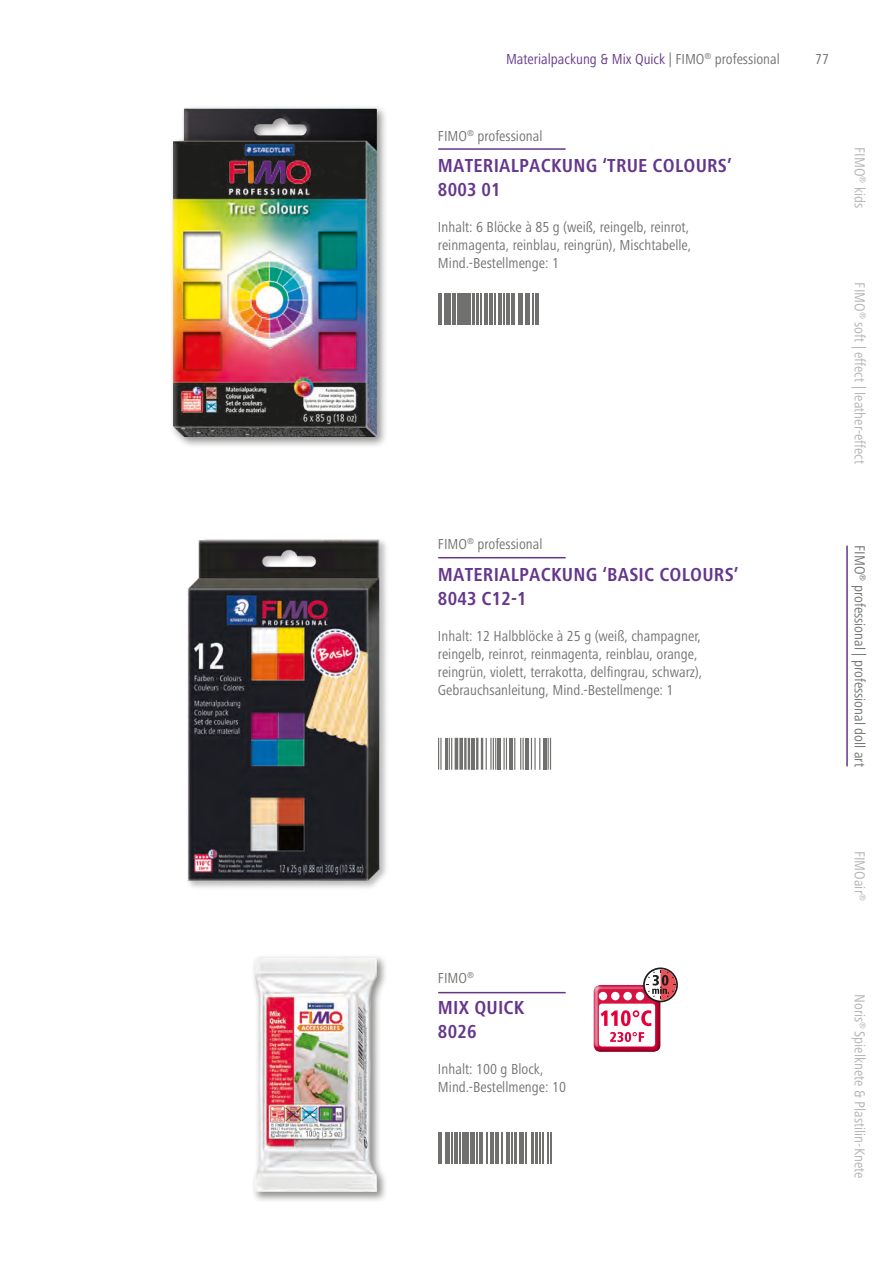
<style>
.page{position:relative;width:893px;height:1263px;background:#fff}
.page>*{position:absolute;margin:0;border:0;box-sizing:border-box;transform-origin:0 0}
.t1{font:700 condensed 19.5px/23.4px "Frutiger Next LTW1 G";letter-spacing:.01em;color:#64368c}
.t2{font:condensed 15px/18px "Frutiger Next LTW1 G";color:#70706f}
.t3{font:condensed 15px "Frutiger Next LTW1 G";color:#b2b2b2}
.t4{font:condensed 15px "Frutiger Next LTW1 G";color:#64368c}
.s1{color:#70706f}
</style>
<div class="page">
<div style="left:169px;top:104px;width:219px;height:344px;background:#1d1d1b;opacity:.5"></div>
<img style="left:372px;top:108px;width:5px;height:329px">
<div style="left:172px;top:107px;width:200px;height:332px;background:#fff;opacity:.29"></div>
<hr style="left:438px;top:293px;width:1px;height:32px;background:#70706f">
<hr style="left:440px;top:293px;width:1px;height:32px;background:#70706f">
<hr style="left:444px;top:293px;width:2px;height:32px;background:#70706f">
<hr style="left:448px;top:293px;width:1px;height:32px;background:#70706f">
<hr style="left:450px;top:293px;width:1px;height:32px;background:#70706f">
<hr style="left:453px;top:293px;width:3px;height:32px;background:#70706f">
<hr style="left:457px;top:293px;width:3px;height:32px;background:#70706f">
<hr style="left:461px;top:293px;width:2px;height:32px;background:#70706f">
<hr style="left:465px;top:293px;width:2px;height:32px;background:#70706f">
<hr style="left:468px;top:293px;width:3px;height:32px;background:#70706f">
<hr style="left:472px;top:293px;width:2px;height:32px;background:#70706f">
<hr style="left:476px;top:293px;width:2px;height:32px;background:#70706f">
<hr style="left:480px;top:293px;width:2px;height:32px;background:#70706f">
<hr style="left:485px;top:293px;width:1px;height:32px;background:#70706f">
<hr style="left:487px;top:293px;width:1px;height:32px;background:#70706f">
<hr style="left:489px;top:293px;width:1px;height:32px;background:#70706f">
<hr style="left:491px;top:293px;width:1px;height:32px;background:#70706f">
<hr style="left:494px;top:293px;width:1px;height:32px;background:#70706f">
<hr style="left:499px;top:293px;width:3px;height:32px;background:#70706f">
<hr style="left:504px;top:293px;width:1px;height:32px;background:#70706f">
<hr style="left:506px;top:293px;width:3px;height:32px;background:#70706f">
<hr style="left:511px;top:293px;width:1px;height:32px;background:#70706f">
<hr style="left:513px;top:293px;width:1px;height:32px;background:#70706f">
<hr style="left:519px;top:293px;width:1px;height:32px;background:#70706f">
<hr style="left:521px;top:293px;width:2px;height:32px;background:#70706f">
<hr style="left:525px;top:293px;width:2px;height:32px;background:#70706f">
<hr style="left:528px;top:293px;width:1px;height:32px;background:#70706f">
<hr style="left:533px;top:293px;width:1px;height:32px;background:#70706f">
<hr style="left:536px;top:293px;width:1px;height:32px;background:#70706f">
<hr style="left:538px;top:293px;width:1px;height:32px;background:#70706f">
<hr style="left:439px;top:148px;width:126px;height:2px;background:#64368c">
<div style="left:251px;top:954px;width:137px;height:248px;background:#1d1d1b;opacity:.5"></div>
<img style="left:374px;top:957px;width:3px;height:235px">
<div style="left:254px;top:957px;width:120px;height:236px;background:#fff;opacity:.29"></div>
<hr style="left:438px;top:1132px;width:1px;height:32px;background:#70706f">
<hr style="left:440px;top:1132px;width:2px;height:32px;background:#70706f">
<hr style="left:445px;top:1132px;width:2px;height:32px;background:#70706f">
<hr style="left:449px;top:1132px;width:1px;height:32px;background:#70706f">
<hr style="left:451px;top:1132px;width:1px;height:32px;background:#70706f">
<hr style="left:455px;top:1132px;width:3px;height:32px;background:#70706f">
<hr style="left:459px;top:1132px;width:2px;height:32px;background:#70706f">
<div style="left:462px;top:1132px;width:5px;height:32px;background:#70706f"></div>
<hr style="left:468px;top:1132px;width:1px;height:32px;background:#70706f">
<div style="left:470px;top:1132px;width:5px;height:32px;background:#70706f"></div>
<hr style="left:476px;top:1132px;width:1px;height:32px;background:#70706f">
<hr style="left:480px;top:1132px;width:3px;height:32px;background:#70706f">
<hr style="left:487px;top:1132px;width:1px;height:32px;background:#70706f">
<hr style="left:490px;top:1132px;width:2px;height:32px;background:#70706f">
<hr style="left:493px;top:1132px;width:1px;height:32px;background:#70706f">
<hr style="left:495px;top:1132px;width:1px;height:32px;background:#70706f">
<hr style="left:497px;top:1132px;width:2px;height:32px;background:#70706f">
<hr style="left:501px;top:1132px;width:1px;height:32px;background:#70706f">
<hr style="left:506px;top:1132px;width:3px;height:32px;background:#70706f">
<hr style="left:512px;top:1132px;width:1px;height:32px;background:#70706f">
<hr style="left:514px;top:1132px;width:3px;height:32px;background:#70706f">
<hr style="left:519px;top:1132px;width:2px;height:32px;background:#70706f">
<hr style="left:522px;top:1132px;width:2px;height:32px;background:#70706f">
<hr style="left:525px;top:1132px;width:1px;height:32px;background:#70706f">
<hr style="left:531px;top:1132px;width:2px;height:32px;background:#70706f">
<hr style="left:536px;top:1132px;width:2px;height:32px;background:#70706f">
<hr style="left:539px;top:1132px;width:1px;height:32px;background:#70706f">
<hr style="left:543px;top:1132px;width:1px;height:32px;background:#70706f">
<hr style="left:547px;top:1132px;width:2px;height:32px;background:#70706f">
<hr style="left:550px;top:1132px;width:1px;height:32px;background:#70706f">
<hr style="left:439px;top:557px;width:126px;height:1px;background:#64368c">
<hr style="left:439px;top:992px;width:126px;height:1px;background:#64368c">
<svg style="left:593px;top:985px;width:68px;height:67px;background:#cd365c"></svg>
<div style="left:599px;top:1004px;width:56px;height:42px;background:#fff;border-radius:3px"></div>
<div style="left:599px;top:992px;width:8px;height:8px;background:#fff;border-radius:50%"></div>
<div style="left:611px;top:992px;width:9px;height:8px;background:#fff;border-radius:50%"></div>
<div style="left:623px;top:992px;width:9px;height:8px;background:#fff;border-radius:50%"></div>
<div style="left:636px;top:992px;width:8px;height:8px;background:#fff;border-radius:50%"></div>
<svg style="left:610px;top:1032px;width:34px;height:10px"></svg>
<svg style="left:601px;top:1010px;width:50px;height:16px"></svg>
<div style="left:643px;top:967px;width:35px;height:35px;border:2px solid #1d1d1b;border-radius:50%"></div>
<svg style="left:646px;top:969px;width:30px;height:31px"></svg>
<img style="left:187px;top:539px;width:200px;height:349px">
<hr style="left:440px;top:738px;width:2px;height:32px;background:#70706f">
<hr style="left:438px;top:738px;width:1px;height:32px;background:#70706f">
<hr style="left:445px;top:738px;width:2px;height:32px;background:#70706f">
<hr style="left:451px;top:738px;width:1px;height:32px;background:#70706f">
<hr style="left:449px;top:738px;width:1px;height:32px;background:#70706f">
<svg style="left:459px;top:738px;width:4px;height:32px"></svg>
<hr style="left:455px;top:738px;width:3px;height:32px;background:#70706f">
<hr style="left:468px;top:738px;width:2px;height:32px;background:#70706f">
<hr style="left:464px;top:738px;width:3px;height:32px;background:#70706f">
<hr style="left:471px;top:738px;width:4px;height:32px;background:#70706f">
<hr style="left:481px;top:738px;width:2px;height:32px;background:#70706f">
<hr style="left:476px;top:738px;width:2px;height:32px;background:#70706f">
<hr style="left:495px;top:738px;width:1px;height:32px;background:#70706f">
<hr style="left:493px;top:738px;width:1px;height:32px;background:#70706f">
<hr style="left:490px;top:738px;width:2px;height:32px;background:#70706f">
<hr style="left:486px;top:738px;width:1px;height:32px;background:#70706f">
<hr style="left:497px;top:738px;width:4px;height:32px;background:#70706f">
<hr style="left:506px;top:738px;width:1px;height:32px;background:#70706f">
<hr style="left:503px;top:738px;width:2px;height:32px;background:#70706f">
<hr style="left:509px;top:738px;width:4px;height:32px;background:#70706f">
<hr style="left:522px;top:738px;width:2px;height:32px;background:#70706f">
<hr style="left:520px;top:738px;width:1px;height:32px;background:#70706f">
<hr style="left:514px;top:738px;width:1px;height:32px;background:#70706f">
<hr style="left:525px;top:738px;width:3px;height:32px;background:#70706f">
<hr style="left:539px;top:738px;width:1px;height:32px;background:#70706f">
<hr style="left:534px;top:738px;width:2px;height:32px;background:#70706f">
<hr style="left:531px;top:738px;width:1px;height:32px;background:#70706f">
<hr style="left:543px;top:738px;width:3px;height:32px;background:#70706f">
<hr style="left:550px;top:738px;width:1px;height:32px;background:#70706f">
<hr style="left:547px;top:738px;width:2px;height:32px;background:#70706f">
<hr style="left:846px;top:546px;width:2px;height:220px;background:#64368c">
<p class="t4" style="left:506px;top:50px;width:275px">Materialpackung &amp; Mix Quick <span class="s1">| FIMO</span><sup>®</sup> <span class="s1">professional</span></p>
<p class="t2" style="left:438px;top:127px;width:106px">FIMO<sup>®</sup> professional</p>
<h1 class="t1" style="left:438px;top:154px;width:295px">MATERIALPACKUNG ‘TRUE COLOURS’<br>8003 01</h1>
<p class="t2" style="left:438px;top:218px;width:255px">Inhalt: 6 Blöcke à 85 g (weiß, reingelb, reinrot, reinmagenta, reinblau, reingrün), Mischtabelle,<br>Mind.-Bestellmenge: 1</p>
<p class="t2" style="left:438px;top:535px;width:106px">FIMO<sup>®</sup> professional</p>
<h1 class="t1" style="left:438px;top:563px;width:302px">MATERIALPACKUNG ‘BASIC COLOURS’<br>8043 C12-1</h1>
<p class="t2" style="left:438px;top:626px;width:266px">Inhalt: 12 Halbblöcke à 25 g (weiß, champagner, reingelb, reinrot, reinmagenta, reinblau, orange, reingrün, violett, terrakotta, delfingrau, schwarz), Gebrauchsanleitung, Mind.-Bestellmenge: 1</p>
<p class="t2" style="left:438px;top:968px;width:38px">FIMO<sup>®</sup></p>
<h1 class="t1" style="left:438px;top:996px;width:88px">MIX QUICK<br>8026</h1>
<p class="t2" style="left:438px;top:1060px;width:129px">Inhalt: 100 g Block,<br>Mind.-Bestellmenge: 10</p>
<p class="t2" style="left:815px;top:50px;width:15px">77</p>
<p class="t3" style="left:868px;top:147px;width:62px;rotate:90deg">FIMO<sup>®</sup> kids</p>
<p class="t3" style="left:868px;top:282px;width:183px;rotate:90deg">FIMO<sup>®</sup> soft | effect | leather-effect</p>
<p class="t2" style="left:869px;top:545px;width:223px;rotate:90deg">FIMO<sup>®</sup> professional | professional doll art</p>
<p class="t3" style="left:868px;top:851px;width:51px;rotate:90deg">FIMOair<sup>®</sup></p>
<p class="t3" style="left:868px;top:994px;width:186px;rotate:90deg">Noris<sup>®</sup> Spielknete &amp; Plastilin-Knete</p>
</div>
